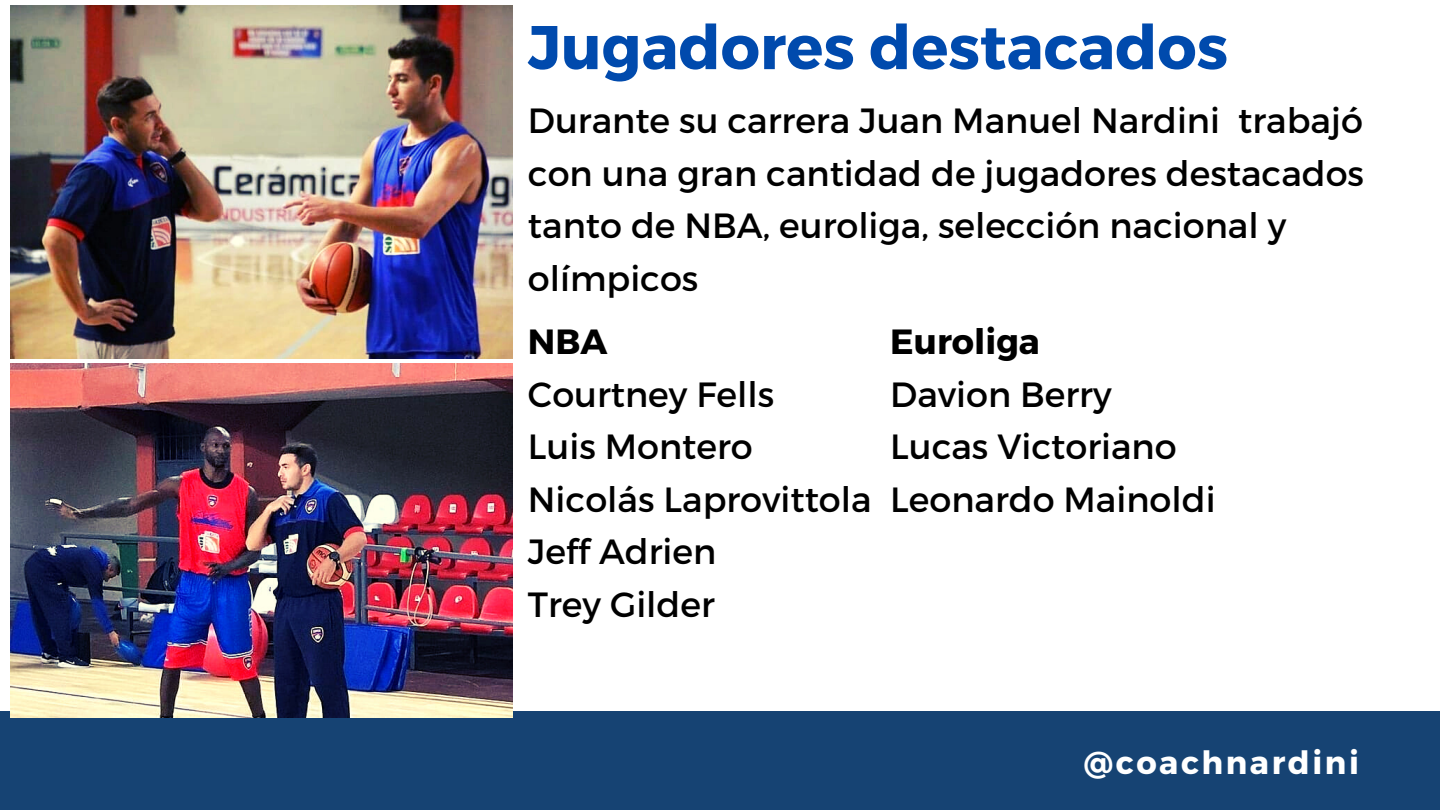
<style>
.page{position:relative;width:1440px;height:810px;background:#fff}
.page>*{position:absolute;margin:0;border:0;box-sizing:border-box;transform-origin:0 0}
.t1{font:700 61.6px "Montserrat";color:#004aad}
.t2{font:35px/52.5px "Montserrat";color:#000}
.t3{font:700 35px "Montserrat";color:#000}
.t4{font:700 32px "Montserrat";letter-spacing:.08em;color:#fff}
</style>
<div class="page">
<div style="left:0;top:711px;width:1440px;height:99px;background:#164373"></div>
<img style="left:10px;top:364px;width:502px;height:353px">
<img style="left:10px;top:6px;width:502px;height:353px">
<p class="t1" style="left:528px;top:7px;width:702px">Jugadores destacados</p>
<p class="t2" style="left:528px;top:93px;width:838px">Durante su carrera Juan Manuel Nardini trabajó con una gran cantidad de jugadores destacados tanto de NBA, euroliga, selección nacional y olímpicos</p>
<p class="t3" style="left:528px;top:319px;width:81px">NBA</p>
<p class="t2" style="left:528px;top:366px;width:248px">Courtney Fells</p>
<p class="t2" style="left:528px;top:419px;width:226px">Luis Montero</p>
<p class="t2" style="left:528px;top:471px;width:345px">Nicolás Laprovittola</p>
<p class="t2" style="left:528px;top:524px;width:190px">Jeff Adrien</p>
<p class="t2" style="left:528px;top:576px;width:188px">Trey Gilder</p>
<p class="t3" style="left:890px;top:319px;width:151px">Euroliga</p>
<p class="t2" style="left:890px;top:366px;width:223px">Davion Berry</p>
<p class="t2" style="left:890px;top:419px;width:288px">Lucas Victoriano</p>
<p class="t2" style="left:890px;top:471px;width:327px">Leonardo Mainoldi</p>
<p class="t4" style="left:1084px;top:741px;width:277px">@coachnardini</p>
</div>
